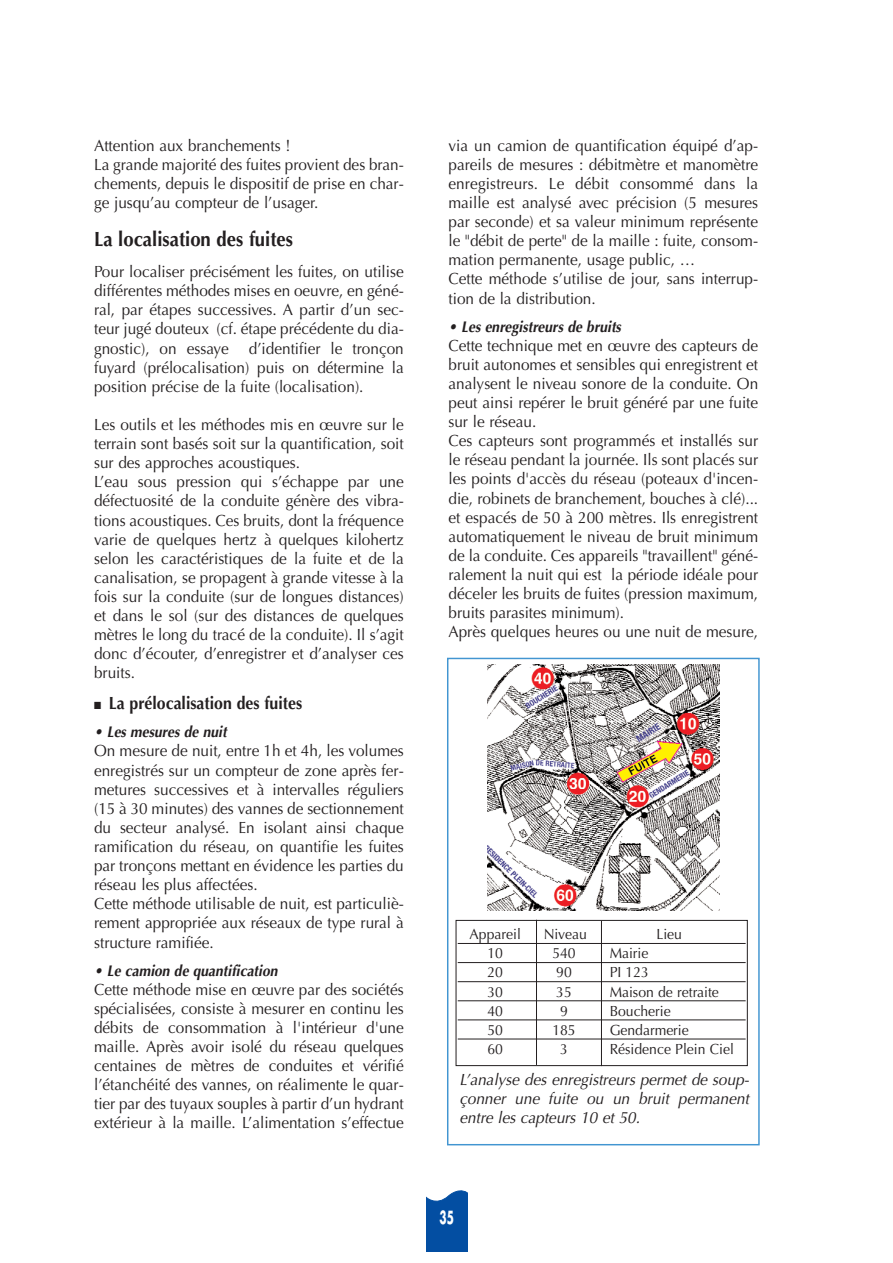
<style>
.page{position:relative;width:893px;height:1263px;background:#fff}
.page>*{position:absolute;margin:0;border:0;box-sizing:border-box;transform-origin:0 0}
.t1{font:700 20.55px "Optima";color:#231f20;scale:.9 1}
.t2{font:700 17.7px "Optima";color:#231f20;scale:.9 1}
.t3{font:700 17.7px "Futura";color:#fff;scale:.6 1}
.t4{font:16.2px/19px "Optima";color:#231f20;scale:.95 1}
.t5{font:italic 16.2px/19px "Optima";color:#231f20;text-align:justify;scale:.95 1}
.t6{font:italic 700 15.45px "Optima";color:#231f20;scale:.9 1}
.t7{font:14.7px "Optima";color:#231f20;scale:.95 1}
</style>
<div class="page">
<svg style="left:426px;top:1190px;width:42px;height:61px"></svg>
<div style="left:447px;top:658px;width:312px;height:487px;border:1px solid #4295d1"></div>
<img style="left:487px;top:665px;width:232px;height:245px">
<hr style="left:457px;top:943px;width:288px;height:1px;background:#231f20">
<hr style="left:457px;top:962px;width:288px;height:1px;background:#231f20">
<hr style="left:457px;top:981px;width:288px;height:1px;background:#231f20">
<hr style="left:457px;top:1001px;width:288px;height:1px;background:#231f20">
<hr style="left:457px;top:1020px;width:288px;height:1px;background:#231f20">
<hr style="left:457px;top:1039px;width:288px;height:1px;background:#231f20">
<div style="left:456px;top:920px;width:291px;height:146px;border:1px solid #231f20"></div>
<hr style="left:536px;top:920px;width:1px;height:145px;background:#231f20">
<hr style="left:601px;top:921px;width:1px;height:145px;background:#231f20">
<p class="t4" style="left:94px;top:137px;width:327px">Attention aux branchements !<br>La grande majorité des fuites provient des bran&shy;chements, depuis le dispositif de prise en char&shy;ge jusqu’au compteur de l’usager.</p>
<p class="t1" style="left:94px;top:231px;width:222px">La localisation des fuites</p>
<p class="t4" style="left:94px;top:264px;width:327px;text-align:justify">Pour localiser précisément les fuites, on utilise différentes méthodes mises en oeuvre, en géné&shy;ral, par étapes successives. A partir d’un sec&shy;teur jugé douteux (cf. étape précédente du dia&shy;gnostic), on essaye d’identifier le tronçon fuyard (prélocalisation) puis on détermine la position précise de la fuite (localisation).</p>
<p class="t4" style="left:94px;top:417px;width:327px">Les outils et les méthodes mis en œuvre sur le terrain sont basés soit sur la quantification, soit sur des approches acoustiques.<br>L’eau sous pression qui s’échappe par une défectuosité de la conduite génère des vibra&shy;tions acoustiques. Ces bruits, dont la fréquence varie de quelques hertz à quelques kilohertz selon les caractéristiques de la fuite et de la canalisation, se propagent à grande vitesse à la fois sur la conduite (sur de longues distances) et dans le sol (sur des distances de quelques mètres le long du tracé de la conduite). Il s’agit donc d’écouter, d’enregistrer et d’analyser ces bruits.</p>
<p class="t2" style="left:94px;top:696px;width:233px">■ La prélocalisation des fuites</p>
<p class="t6" style="left:94px;top:726px;width:149px">• Les mesures de nuit</p>
<p class="t4" style="left:94px;top:743px;width:327px">On mesure de nuit, entre 1h et 4h, les volumes enregistrés sur un compteur de zone après fer&shy;metures successives et à intervalles réguliers (15 à 30 minutes) des vannes de sectionnement du secteur analysé. En isolant ainsi chaque ramification du réseau, on quantifie les fuites par tronçons mettant en évidence les parties du réseau les plus affectées.<br>Cette méthode utilisable de nuit, est particuliè&shy;rement appropriée aux réseaux de type rural à structure ramifiée.</p>
<p class="t6" style="left:94px;top:964px;width:205px">• Le camion de quantification</p>
<p class="t4" style="left:94px;top:981px;width:327px;text-align:justify">Cette méthode mise en œuvre par des sociétés spécialisées, consiste à mesurer en continu les débits de consommation à l'intérieur d'une maille. Après avoir isolé du réseau quelques centaines de mètres de conduites et vérifié l’étanchéité des vannes, on réalimente le quar&shy;tier par des tuyaux souples à partir d’un hydrant extérieur à la maille. L’alimentation s’effectue</p>
<p class="t4" style="left:448px;top:137px;width:327px">via un camion de quantification équipé d’ap&shy;pareils de mesures : débitmètre et manomètre enregistreurs. Le débit consommé dans la maille est analysé avec précision (5 mesures par seconde) et sa valeur minimum représente le "débit de perte" de la maille : fuite, consom&shy;mation permanente, usage public, …<br>Cette méthode s’utilise de jour, sans interrup&shy;tion de la distribution.</p>
<p class="t6" style="left:448px;top:320px;width:193px">• Les enregistreurs de bruits</p>
<p class="t4" style="left:448px;top:337px;width:327px">Cette technique met en œuvre des capteurs de bruit autonomes et sensibles qui enregistrent et analysent le niveau sonore de la conduite. On peut ainsi repérer le bruit généré par une fuite sur le réseau.<br>Ces capteurs sont programmés et installés sur le réseau pendant la journée. Ils sont placés sur les points d'accès du réseau (poteaux d'incen&shy;die, robinets de branchement, bouches à clé)... et espacés de 50 à 200 mètres. Ils enregistrent automatiquement le niveau de bruit minimum de la conduite. Ces appareils "travaillent" géné&shy;ralement la nuit qui est la période idéale pour déceler les bruits de fuites (pression maximum, bruits parasites minimum).<br>Après quelques heures ou une nuit de mesure,</p>
<p class="t7" style="left:469px;top:928px;width:55px">Appareil</p>
<p class="t7" style="left:543px;top:928px;width:47px">Niveau</p>
<p class="t7" style="left:656px;top:928px;width:28px">Lieu</p>
<p class="t7" style="left:487px;top:947px;width:18px">10</p>
<p class="t7" style="left:552px;top:947px;width:26px">540</p>
<p class="t7" style="left:609px;top:947px;width:42px">Mairie</p>
<p class="t7" style="left:487px;top:966px;width:18px">20</p>
<p class="t7" style="left:556px;top:966px;width:18px">90</p>
<p class="t7" style="left:609px;top:966px;width:43px">PI 123</p>
<p class="t7" style="left:487px;top:986px;width:18px">30</p>
<p class="t7" style="left:556px;top:986px;width:18px">35</p>
<p class="t7" style="left:609px;top:986px;width:116px">Maison de retraite</p>
<p class="t7" style="left:487px;top:1005px;width:18px">40</p>
<p class="t7" style="left:560px;top:1005px;width:10px">9</p>
<p class="t7" style="left:609px;top:1005px;width:66px">Boucherie</p>
<p class="t7" style="left:487px;top:1024px;width:18px">50</p>
<p class="t7" style="left:552px;top:1024px;width:26px">185</p>
<p class="t7" style="left:609px;top:1024px;width:85px">Gendarmerie</p>
<p class="t7" style="left:487px;top:1043px;width:18px">60</p>
<p class="t7" style="left:560px;top:1043px;width:10px">3</p>
<p class="t7" style="left:609px;top:1043px;width:132px">Résidence Plein Ciel</p>
<p class="t5" style="left:459px;top:1072px;width:306px">L’analyse des enregistreurs permet de soup&shy;çonner une fuite ou un bruit permanent entre les capteurs 10 et 50.</p>
<p class="t3" style="left:439px;top:1209px;width:26px">35</p>
</div>
